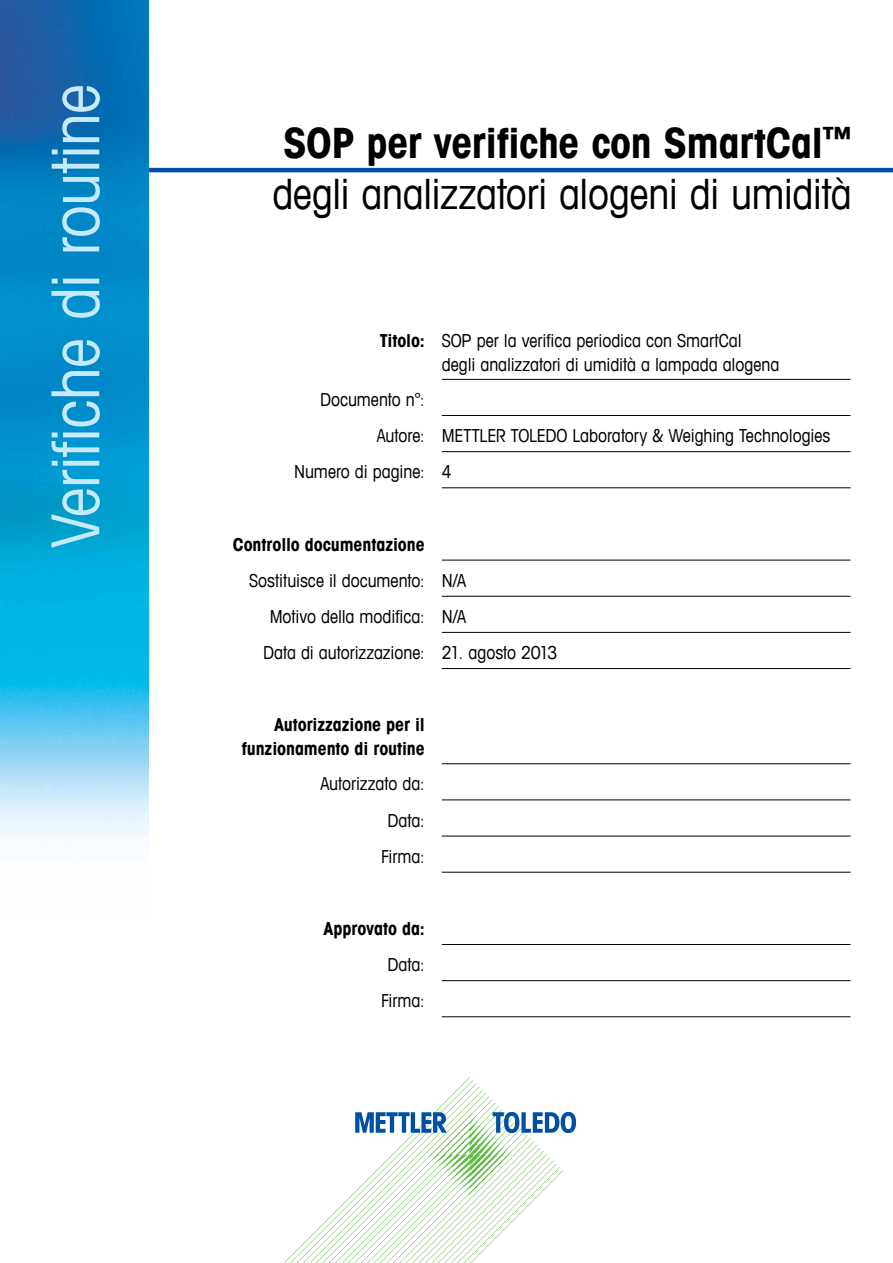
<style>
.page{position:relative;width:893px;height:1263px;background:#fff}
.page>*{position:absolute;margin:0;border:0;box-sizing:border-box;transform-origin:0 0}
.t1{font:condensed 66px "Avant Garde Com";letter-spacing:-.015em;color:#c7eafb}
.t2{font:condensed 42px/51px "Avant Garde Com";letter-spacing:-.01em;color:#000}
.t3{font:condensed 18px/36.2px "Avant Garde Com";letter-spacing:-.005em;color:#000}
.t4{font:700 condensed 18px/24px "Avant Garde Com";letter-spacing:-.005em;color:#000;text-align:right}
.s1{font-weight:700}
</style>
<div class="page">
<hr style="left:138px;top:168px;width:755px;height:4px;background:#004fa3">
<img style="left:0;top:0;width:149px;height:837px">
<hr style="left:442px;top:379px;width:408px;height:1px;background:#000">
<hr style="left:442px;top:415px;width:408px;height:1px;background:#000">
<hr style="left:442px;top:451px;width:408px;height:1px;background:#000">
<hr style="left:442px;top:487px;width:408px;height:1px;background:#000">
<hr style="left:442px;top:560px;width:408px;height:1px;background:#000">
<hr style="left:442px;top:596px;width:408px;height:1px;background:#000">
<hr style="left:442px;top:632px;width:408px;height:1px;background:#000">
<hr style="left:442px;top:668px;width:408px;height:1px;background:#000">
<hr style="left:442px;top:763px;width:408px;height:1px;background:#000">
<hr style="left:442px;top:799px;width:408px;height:1px;background:#000">
<hr style="left:442px;top:836px;width:408px;height:1px;background:#000">
<hr style="left:442px;top:872px;width:408px;height:1px;background:#000">
<hr style="left:442px;top:944px;width:408px;height:1px;background:#000">
<hr style="left:442px;top:980px;width:408px;height:1px;background:#000">
<hr style="left:442px;top:1016px;width:408px;height:1px;background:#000">
<svg style="left:284px;top:1077px;width:292px;height:186px"></svg>
<h1 class="t1" style="left:35px;top:547px;width:465px;rotate:-90deg">Verifiche di routine</h1>
<h2 class="t2" style="left:272px;top:117px;width:581px"><span class="s1">SOP per verifiche con SmartCal</span><sup>™ </sup>degli analizzatori alogeni di umidità</h2>
<p class="t3" style="left:442px;top:328px;width:339px;line-height:24px;text-indent:-62px"><span class="s1">Titolo:</span> SOP per la verifica periodica con SmartCal degli analizzatori di umidità a lampada alogena</p>
<p class="t3" style="left:320px;top:381px;width:106px">Documento n°:</p>
<p class="t3" style="left:377px;top:417px;width:455px">Autore: METTLER TOLEDO Laboratory &amp; Weighing Technologies</p>
<p class="t3" style="left:294px;top:453px;width:159px">Numero di pagine: 4</p>
<p class="t4" style="left:233px;top:532px;width:194px">Controllo documentazione</p>
<p class="t3" style="left:249px;top:562px;width:218px">Sostituisce il documento: N/A</p>
<p class="t3" style="left:270px;top:598px;width:198px">Motivo della modifica: N/A</p>
<p class="t3" style="left:263px;top:634px;width:296px">Data di autorizzazione: 21. agosto 2013</p>
<p class="t4" style="left:242px;top:712px;width:184px">Autorizzazione per il funzionamento di routine</p>
<p class="t3" style="left:320px;top:765px;width:106px;text-align:right">Autorizzato da:<br>Data:<br>Firma:</p>
<p class="t4" style="left:323px;top:916px;width:103px">Approvato da:</p>
<p class="t3" style="left:381px;top:946px;width:45px;text-align:center">Data:<br>Firma:</p>
</div>
